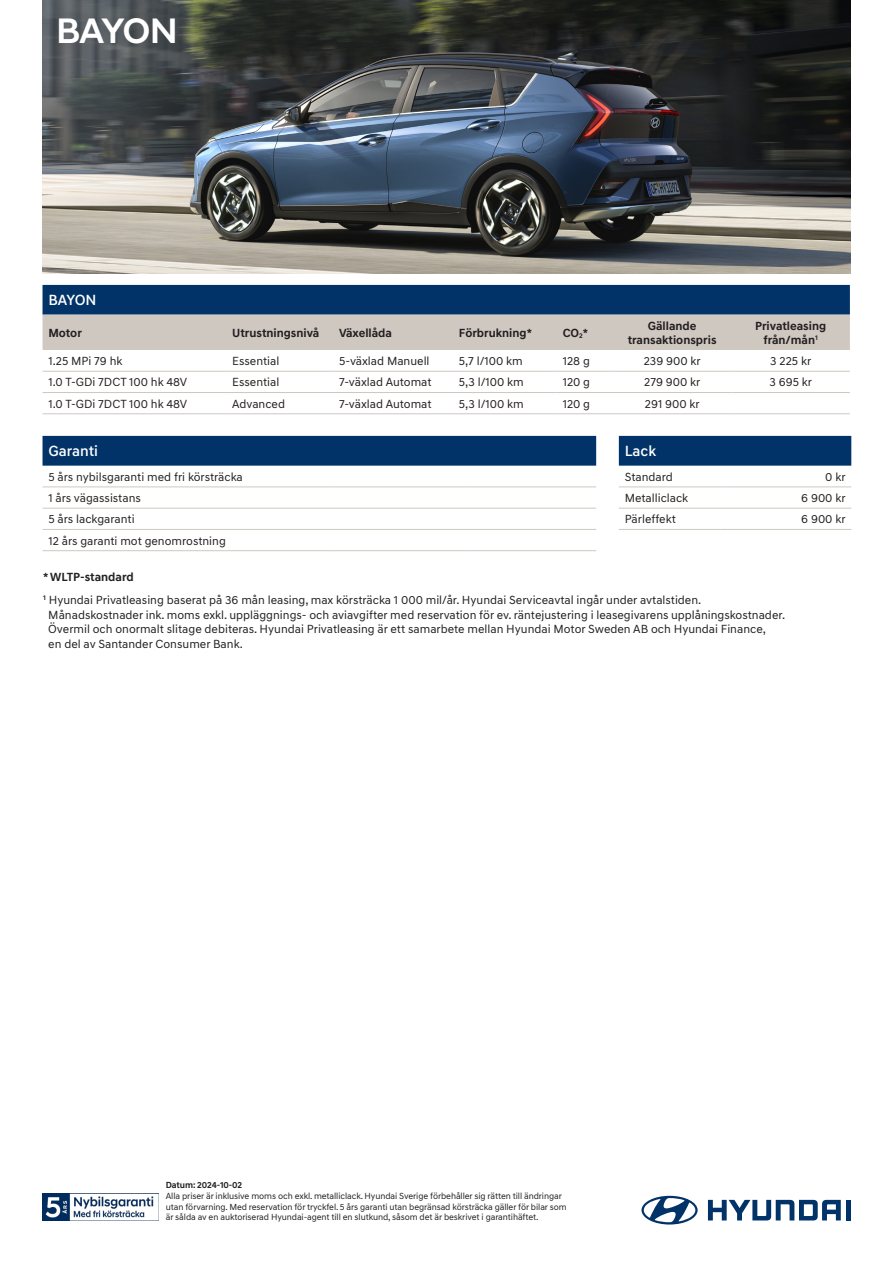
<style>
.page{position:relative;width:893px;height:1263px;background:#fff}
.page>*{position:absolute;margin:0;border:0;box-sizing:border-box;transform-origin:0 0}
.t1{font:500 36px "Hyundai Sans Head";letter-spacing:-.03em;color:#fff}
.Normal{font:500 15px "Hyundai Sans Text";color:#fff}
.t2{font:12px/14.4px "Hyundai Sans Text";color:#231f20}
.t3{font:700 12px/13.5px "Hyundai Sans Text";color:#231f20;text-align:center}
.t4{font:9px/10.8px "Hyundai Sans Text";letter-spacing:-.01em;color:#231f20}
.t5{font:700 9px "Hyundai Sans Text";letter-spacing:-.01em;color:#231f20}
</style>
<div class="page">
<svg style="left:708px;top:1200px;width:133px;height:20px"></svg>
<div style="left:845px;top:1200px;width:5px;height:20px;background:#013368"></div>
<svg style="left:641px;top:1196px;width:57px;height:28px"></svg>
<img style="left:43px;top:1194px;width:111px;height:26px">
<svg style="left:43px;top:285px;width:807px;height:65px"></svg>
<hr style="left:43px;top:371px;width:183px;height:1px;background:#cfc8c1">
<hr style="left:226px;top:371px;width:107px;height:1px;background:#cfc8c1">
<hr style="left:333px;top:371px;width:120px;height:1px;background:#cfc8c1">
<hr style="left:453px;top:371px;width:104px;height:1px;background:#cfc8c1">
<hr style="left:557px;top:371px;width:56px;height:1px;background:#cfc8c1">
<hr style="left:613px;top:371px;width:118px;height:1px;background:#cfc8c1">
<hr style="left:731px;top:371px;width:119px;height:1px;background:#cfc8c1">
<hr style="left:43px;top:392px;width:183px;height:1px;background:#cfc8c1">
<hr style="left:226px;top:392px;width:107px;height:1px;background:#cfc8c1">
<hr style="left:333px;top:392px;width:120px;height:1px;background:#cfc8c1">
<hr style="left:453px;top:392px;width:104px;height:1px;background:#cfc8c1">
<hr style="left:557px;top:392px;width:56px;height:1px;background:#cfc8c1">
<hr style="left:613px;top:392px;width:118px;height:1px;background:#cfc8c1">
<hr style="left:731px;top:392px;width:119px;height:1px;background:#cfc8c1">
<hr style="left:43px;top:413px;width:183px;height:1px;background:#cfc8c1">
<hr style="left:226px;top:413px;width:107px;height:1px;background:#cfc8c1">
<hr style="left:333px;top:413px;width:120px;height:1px;background:#cfc8c1">
<hr style="left:453px;top:413px;width:104px;height:1px;background:#cfc8c1">
<hr style="left:557px;top:413px;width:56px;height:1px;background:#cfc8c1">
<hr style="left:613px;top:413px;width:118px;height:1px;background:#cfc8c1">
<hr style="left:731px;top:413px;width:119px;height:1px;background:#cfc8c1">
<img style="left:43px;top:0;width:807px;height:273px">
<div style="left:43px;top:436px;width:808px;height:30px;background:#013368"></div>
<hr style="left:43px;top:487px;width:158px;height:1px;background:#cfc8c1">
<hr style="left:201px;top:487px;width:132px;height:1px;background:#cfc8c1">
<hr style="left:333px;top:487px;width:136px;height:1px;background:#cfc8c1">
<hr style="left:469px;top:487px;width:127px;height:1px;background:#cfc8c1">
<hr style="left:619px;top:487px;width:101px;height:1px;background:#cfc8c1">
<hr style="left:720px;top:487px;width:131px;height:1px;background:#cfc8c1">
<hr style="left:43px;top:508px;width:158px;height:1px;background:#cfc8c1">
<hr style="left:201px;top:508px;width:132px;height:1px;background:#cfc8c1">
<hr style="left:333px;top:508px;width:136px;height:1px;background:#cfc8c1">
<hr style="left:469px;top:508px;width:127px;height:1px;background:#cfc8c1">
<hr style="left:619px;top:508px;width:101px;height:1px;background:#cfc8c1">
<hr style="left:720px;top:508px;width:131px;height:1px;background:#cfc8c1">
<hr style="left:43px;top:529px;width:158px;height:1px;background:#cfc8c1">
<hr style="left:201px;top:529px;width:132px;height:1px;background:#cfc8c1">
<hr style="left:333px;top:529px;width:136px;height:1px;background:#cfc8c1">
<hr style="left:469px;top:529px;width:127px;height:1px;background:#cfc8c1">
<hr style="left:619px;top:529px;width:101px;height:1px;background:#cfc8c1">
<hr style="left:720px;top:529px;width:131px;height:1px;background:#cfc8c1">
<hr style="left:43px;top:550px;width:158px;height:1px;background:#cfc8c1">
<hr style="left:201px;top:550px;width:132px;height:1px;background:#cfc8c1">
<hr style="left:333px;top:550px;width:136px;height:1px;background:#cfc8c1">
<hr style="left:469px;top:550px;width:127px;height:1px;background:#cfc8c1">
<p class="t1" style="left:56px;top:9px;width:123px">BAYON</p>
<p class="Normal" style="left:48px;top:291px;width:50px">BAYON</p>
<p class="t3" style="left:48px;top:326px;width:35px">Motor</p>
<p class="t3" style="left:232px;top:326px;width:89px">Utrustningsnivå</p>
<p class="t3" style="left:339px;top:326px;width:54px">Växellåda</p>
<p class="t3" style="left:459px;top:326px;width:75px">Förbrukning*</p>
<p class="t3" style="left:563px;top:326px;width:27px">CO<sub>2</sub>*</p>
<p class="t3" style="left:628px;top:319px;width:90px">Gällande transaktionspris</p>
<p class="t3" style="left:755px;top:318px;width:73px;line-height:14.4px">Privatleasing från/mån<sup>1</sup></p>
<p class="t2" style="left:48px;top:354px;width:76px">1.25 MPi 79 hk</p>
<p class="t2" style="left:232px;top:354px;width:49px">Essential</p>
<p class="t2" style="left:339px;top:354px;width:92px">5-växlad Manuell</p>
<p class="t2" style="left:459px;top:354px;width:65px">5,7 l/100 km</p>
<p class="t2" style="left:563px;top:354px;width:29px">128 g</p>
<p class="t2" style="left:644px;top:354px;width:58px">239 900 kr</p>
<p class="t2" style="left:770px;top:354px;width:42px">3 225 kr</p>
<p class="t2" style="left:48px;top:375px;width:140px">1.0 T-GDi 7DCT 100 hk 48V</p>
<p class="t2" style="left:232px;top:375px;width:49px">Essential</p>
<p class="t2" style="left:339px;top:375px;width:94px">7-växlad Automat</p>
<p class="t2" style="left:459px;top:375px;width:66px">5,3 l/100 km</p>
<p class="t2" style="left:563px;top:375px;width:29px">120 g</p>
<p class="t2" style="left:644px;top:375px;width:58px">279 900 kr</p>
<p class="t2" style="left:769px;top:375px;width:44px">3 695 kr</p>
<p class="t2" style="left:48px;top:396px;width:140px">1.0 T-GDi 7DCT 100 hk 48V</p>
<p class="t2" style="left:232px;top:396px;width:54px">Advanced</p>
<p class="t2" style="left:339px;top:396px;width:94px">7-växlad Automat</p>
<p class="t2" style="left:459px;top:396px;width:66px">5,3 l/100 km</p>
<p class="t2" style="left:563px;top:396px;width:29px">120 g</p>
<p class="t2" style="left:645px;top:396px;width:56px">291 900 kr</p>
<p class="Normal" style="left:48px;top:442px;width:51px">Garanti</p>
<p class="Normal" style="left:625px;top:442px;width:33px">Lack</p>
<p class="t2" style="left:48px;top:469px;width:196px">5 års nybilsgaranti med fri körsträcka</p>
<p class="t2" style="left:625px;top:469px;width:50px">Standard</p>
<p class="t2" style="left:825px;top:469px;width:22px">0 kr</p>
<p class="t2" style="left:48px;top:491px;width:94px">1 års vägassistans</p>
<p class="t2" style="left:625px;top:491px;width:65px">Metalliclack</p>
<p class="t2" style="left:801px;top:491px;width:46px">6 900 kr</p>
<p class="t2" style="left:48px;top:512px;width:88px">5 års lackgaranti</p>
<p class="t2" style="left:625px;top:512px;width:53px">Pärleffekt</p>
<p class="t2" style="left:801px;top:512px;width:46px">6 900 kr</p>
<p class="t2" style="left:48px;top:533px;width:179px">12 års garanti mot genomrostning</p>
<p class="t3" style="left:43px;top:570px;width:92px">* WLTP-standard</p>
<p class="t2" style="left:48px;top:593px;width:738px;text-indent:-5px"><sup>1</sup> Hyundai Privatleasing baserat på 36 mån leasing, max körsträcka 1 000 mil/år. Hyundai Serviceavtal ingår under avtalstiden.<br>Månadskostnader ink. moms exkl. uppläggnings- och aviavgifter med reservation för ev. räntejustering i leasegivarens upplåningskostnader.<br>Övermil och onormalt slitage debiteras. Hyundai Privatleasing är ett samarbete mellan Hyundai Motor Sweden AB och Hyundai Finance,<br>en del av Santander Consumer Bank.</p>
<p class="t5" style="left:166px;top:1179px;width:78px">Datum: 2024-10-02</p>
<p class="t4" style="left:166px;top:1190px;width:402px">Alla priser är inklusive moms och exkl. metalliclack. Hyundai Sverige förbehåller sig rätten till ändringar utan förvarning. Med reservation för tryckfel. 5 års garanti utan begränsad körsträcka gäller för bilar som är sålda av en auktoriserad Hyundai-agent till en slutkund, såsom det är beskrivet i garantihäftet.</p>
</div>
